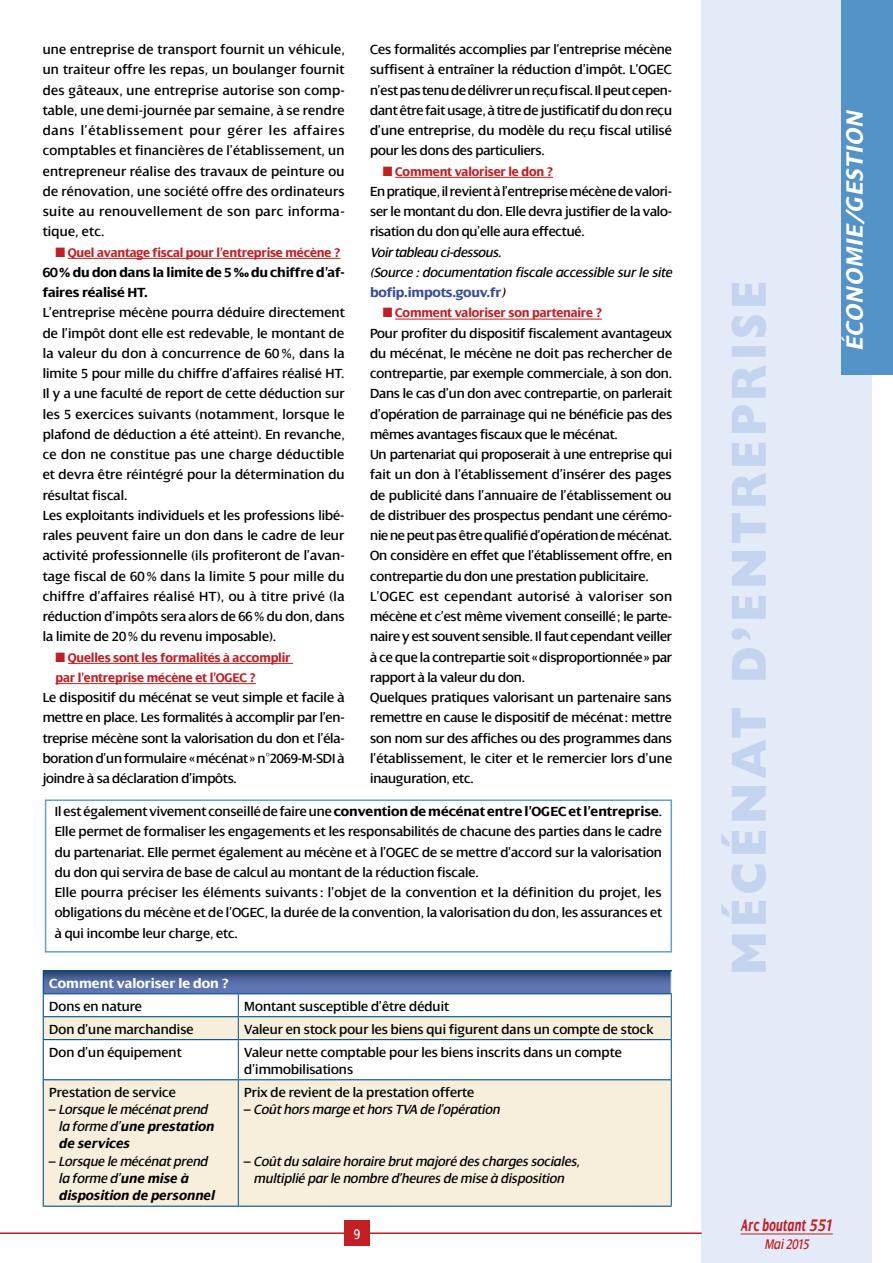
<style>
.page{position:relative;width:893px;height:1263px;background:#fff}
.page>*{position:absolute;margin:0;border:0;box-sizing:border-box;transform-origin:0 0}
.t1{font:800 49.5px "Gill Sans";letter-spacing:.095em;color:#c4d4ef;scale:.9 1}
.t2{font:italic 700 25.5px "Dialog";color:#fff}
.t3{font:italic 700 18px "Dialog";letter-spacing:.02em;color:#c31e22;scale:.65 1}
.t4{font:italic 15px "Dialog";color:#c31e22;scale:.85 1}
.t5{font:15px "Dialog";color:#fff;scale:.85 1}
.t6{font:14.25px/20.2px "Dialog";letter-spacing:-.005em;color:#000;text-align:justify}
.t7{font:italic 14.25px/17.2px "Dialog";color:#000}
.t8{font:700 14.25px/20.2px "Dialog";letter-spacing:-.015em;color:#000}
.t9{font:700 14.25px "Dialog";color:#fff}
.t10{font:700 13.5px/20.2px "Dialog";letter-spacing:-.015em;color:#c31e22;scale:.95 1}
.s1{font-weight:700;font-style:normal;color:#3a4d9b}
.s2{font-weight:700}
.s3{font-style:normal}
</style>
<div class="page">
<div style="left:702px;top:0;width:170px;height:1263px;background:#e3eaf8"></div>
<hr style="left:0;top:1232px;width:702px;height:2px;background:#c31e22">
<div style="left:344px;top:1220px;width:26px;height:26px;background:#c31e22"></div>
<div style="left:842px;top:0;width:51px;height:374px;background:#5493c7"></div>
<hr style="left:741px;top:1233px;width:92px;height:1px;background:#c31e22">
<hr style="left:68px;top:258px;width:272px;height:1px;background:#c31e22">
<hr style="left:68px;top:663px;width:225px;height:1px;background:#c31e22">
<hr style="left:55px;top:683px;width:201px;height:1px;background:#c31e22">
<hr style="left:395px;top:177px;width:158px;height:1px;background:#c31e22">
<hr style="left:395px;top:319px;width:207px;height:1px;background:#c31e22">
<svg style="left:44px;top:971px;width:627px;height:22px;background:#4e66a0"></svg>
<svg style="left:44px;top:994px;width:627px;height:22px"></svg>
<svg style="left:44px;top:1017px;width:627px;height:188px;fill:#f7eedc"></svg>
<svg style="left:238px;top:994px;width:1px;height:45px"></svg>
<hr style="left:238px;top:1040px;width:1px;height:39px;background:#00528b">
<hr style="left:238px;top:1080px;width:1px;height:125px;background:#00528b">
<hr style="left:43px;top:970px;width:195px;height:1px;background:#00528b">
<hr style="left:238px;top:970px;width:434px;height:1px;background:#00528b">
<hr style="left:43px;top:993px;width:195px;height:1px;background:#00528b">
<hr style="left:238px;top:993px;width:434px;height:1px;background:#00528b">
<hr style="left:43px;top:1040px;width:1px;height:39px;background:#00528b">
<hr style="left:671px;top:1039px;width:1px;height:41px;background:#00528b">
<hr style="left:43px;top:1016px;width:195px;height:1px;background:#00528b">
<svg style="left:43px;top:971px;width:1px;height:68px"></svg>
<hr style="left:238px;top:1016px;width:433px;height:1px;background:#00528b">
<hr style="left:43px;top:1039px;width:195px;height:1px;background:#00528b">
<hr style="left:238px;top:1039px;width:433px;height:1px;background:#00528b">
<svg style="left:671px;top:971px;width:1px;height:68px"></svg>
<hr style="left:43px;top:1079px;width:195px;height:1px;background:#00528b">
<hr style="left:43px;top:1080px;width:1px;height:125px;background:#00528b">
<hr style="left:238px;top:1079px;width:433px;height:1px;background:#00528b">
<hr style="left:43px;top:1205px;width:195px;height:2px;background:#00528b">
<hr style="left:238px;top:1205px;width:434px;height:2px;background:#00528b">
<hr style="left:671px;top:1080px;width:1px;height:125px;background:#00528b">
<div style="left:45px;top:799px;width:627px;height:153px;border:2px solid #5da1d1"></div>
<p class="t6" style="left:43px;top:39px;width:303px">une entreprise de transport fournit un véhicule, un traiteur offre les repas, un boulanger fournit des gâteaux, une entreprise autorise son comp&shy;table, une demi-journée par semaine, à se rendre dans l’établissement pour gérer les affaires comptables et financières de l’établissement, un entrepreneur réalise des travaux de peinture ou de rénovation, une société offre des ordinateurs suite au renouvellement de son parc informa&shy;tique, etc.</p>
<p class="t10" style="left:55px;top:242px;width:302px">■ Quel avantage fiscal pour l’entreprise mécène ?</p>
<p class="t8" style="left:43px;top:262px;width:303px">60% du don dans la limite de 5 ‰ du chiffre d’af&shy;faires réalisé HT.</p>
<p class="t6" style="left:43px;top:303px;width:304px;text-align:left">L’entreprise mécène pourra déduire directement de l’impôt dont elle est redevable, le montant de la valeur du don à concurrence de 60%, dans la limite 5 pour mille du chiffre d’affaires réalisé HT.<br>Il y a une faculté de report de cette déduction sur les 5 exercices suivants (notamment, lorsque le plafond de déduction a été atteint). En revanche, ce don ne constitue pas une charge déductible et devra être réintégré pour la détermination du résultat fiscal.<br>Les exploitants individuels et les professions libé&shy;rales peuvent faire un don dans le cadre de leur activité professionnelle (ils profiteront de l’avan&shy;tage fiscal de 60% dans la limite 5 pour mille du chiffre d’affaires réalisé HT), ou à titre privé (la réduction d’impôts sera alors de 66% du don, dans la limite de 20% du revenu imposable).</p>
<p class="t10" style="left:55px;top:647px;width:249px">■ Quelles sont les formalités à accomplir par l’entreprise mécène et l’OGEC ?</p>
<p class="t6" style="left:43px;top:687px;width:303px">Le dispositif du mécénat se veut simple et facile à mettre en place. Les formalités à accomplir par l’en&shy;treprise mécène sont la valorisation du don et l’éla&shy;boration d’un formulaire «mécénat» n°2069-M-SDI à joindre à sa déclaration d’impôts.</p>
<p class="t6" style="left:370px;top:39px;width:303px">Ces formalités accomplies par l’entreprise mécène suffisent à entraîner la réduction d’impôt. L’OGEC n’est pas tenu de délivrer un reçu fiscal. Il peut cepen&shy;dant être fait usage, à titre de justificatif du don reçu d’une entreprise, du modèle du reçu fiscal utilisé pour les dons des particuliers.</p>
<p class="t10" style="left:383px;top:161px;width:181px">■ Comment valoriser le don ?</p>
<p class="t6" style="left:370px;top:181px;width:303px">En pratique, il revient à l’entreprise mécène de valori&shy;ser le montant du don. Elle devra justifier de la valo&shy;risation du don qu’elle aura effectué.</p>
<p class="t7" style="left:370px;top:242px;width:303px;line-height:20.2px">Voir tableau ci-dessous.<br>(Source : documentation fiscale accessible sur le site <span class="s1">bofip.impots.gouv.fr</span>)</p>
<p class="t10" style="left:383px;top:303px;width:232px">■ Comment valoriser son partenaire ?</p>
<p class="t6" style="left:370px;top:323px;width:304px;text-align:left">Pour profiter du dispositif fiscalement avantageux du mécénat, le mécène ne doit pas rechercher de contrepartie, par exemple commerciale, à son don.<br>Dans le cas d’un don avec contrepartie, on parlerait d’opération de parrainage qui ne bénéficie pas des mêmes avantages fiscaux que le mécénat.<br>Un partenariat qui proposerait à une entreprise qui fait un don à l’établissement d’insérer des pages de publicité dans l’annuaire de l’établissement ou de distribuer des prospectus pendant une cérémo&shy;nie ne peut pas être qualifié d’opération de mécénat.<br>On considère en effet que l’établissement offre, en contrepartie du don une prestation publicitaire.<br>L’OGEC est cependant autorisé à valoriser son mécène et c’est même vivement conseillé; le parte&shy;naire y est souvent sensible. Il faut cependant veiller à ce que la contrepartie soit «disproportionnée» par rapport à la valeur du don.<br>Quelques pratiques valorisant un partenaire sans remettre en cause le dispositif de mécénat: mettre son nom sur des affiches ou des programmes dans l’établissement, le citer et le remercier lors d’une inauguration, etc.</p>
<p class="t6" style="left:55px;top:801px;width:609px;text-align:left">Il est également vivement conseillé de faire une <span class="s2">convention de mécénat entre l’OGEC et l’entreprise</span>.<br>Elle permet de formaliser les engagements et les responsabilités de chacune des parties dans le cadre du partenariat. Elle permet également au mécène et à l’OGEC de se mettre d’accord sur la valorisation du don qui servira de base de calcul au montant de la réduction fiscale.<br>Elle pourra préciser les éléments suivants : l’objet de la convention et la définition du projet, les obligations du mécène et de l’OGEC, la durée de la convention, la valorisation du don, les assurances et à qui incombe leur charge, etc.</p>
<p class="t9" style="left:49px;top:975px;width:181px">Comment valoriser le don ?</p>
<p class="t6" style="left:49px;top:996px;width:94px">Dons en nature</p>
<p class="t6" style="left:244px;top:996px;width:206px">Montant susceptible d’être déduit</p>
<p class="t6" style="left:49px;top:1019px;width:146px">Don d’une marchandise</p>
<p class="t6" style="left:244px;top:1019px;width:411px">Valeur en stock pour les biens qui figurent dans un compte de stock</p>
<p class="t6" style="left:49px;top:1042px;width:134px">Don d’un équipement</p>
<p class="t6" style="left:244px;top:1043px;width:379px;line-height:17.2px">Valeur nette comptable pour les biens inscrits dans un compte d’immobilisations</p>
<p class="t6" style="left:49px;top:1082px;width:128px">Prestation de service</p>
<p class="t7" style="left:58px;top:1101px;width:157px;text-indent:-9px"><span class="s3">–</span> Lorsque le mécénat prend la forme d’<span class="s2">une prestation de services</span></p>
<p class="t7" style="left:58px;top:1153px;width:157px;text-indent:-9px"><span class="s3">–</span> Lorsque le mécénat prend la forme d’<span class="s2">une mise à disposition de personnel</span></p>
<p class="t6" style="left:244px;top:1082px;width:231px">Prix de revient de la prestation offerte</p>
<p class="t7" style="left:244px;top:1101px;width:257px"><span class="s3">–</span> Coût hors marge et hors TVA de l’opération</p>
<p class="t7" style="left:244px;top:1153px;width:337px;text-align:center"><span class="s3">–</span> Coût du salaire horaire brut majoré des charges sociales, multiplié par le nombre d’heures de mise à disposition</p>
<p class="t5" style="left:354px;top:1226px;width:9px">9</p>
<h1 class="t1" style="left:720px;top:975px;width:773px;rotate:-90deg">mécénat d’entreprise</h1>
<h2 class="t2" style="left:841px;top:351px;width:243px;rotate:-90deg">ÉCONOMIE/GESTION</h2>
<p class="t3" style="left:740px;top:1216px;width:144px">Arc boutant 551</p>
<p class="t4" style="left:764px;top:1236px;width:54px">Mai 2015</p>
</div>
